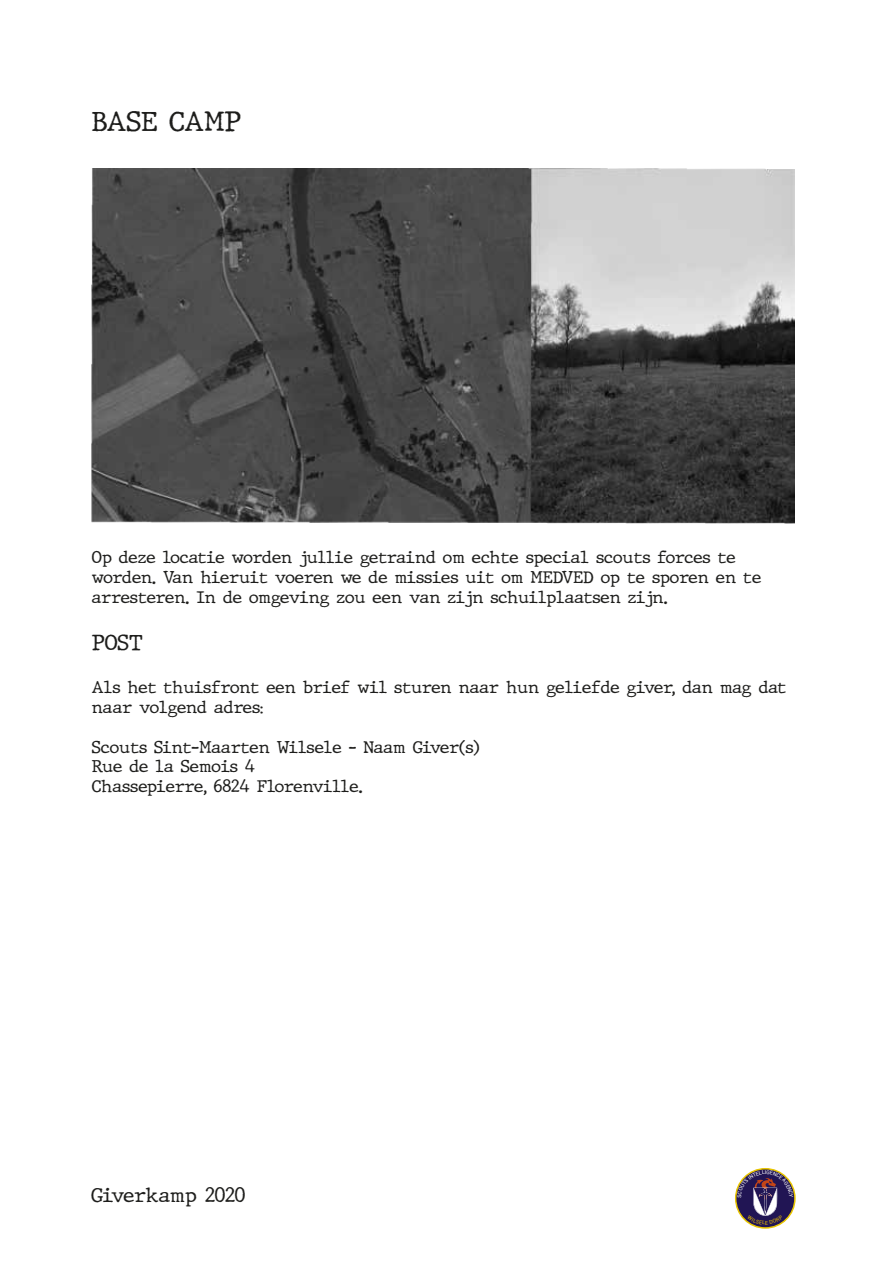
<style>
.page{position:relative;width:893px;height:1263px;background:#fff}
.page>*{position:absolute;margin:0;border:0;box-sizing:border-box;transform-origin:0 0}
.t1{font:27px "JMH Typewriter";color:#1d1d1b}
.t2{font:21px "JMH Typewriter";color:#1d1d1b}
.t3{font:19.5px "JMH Typewriter";letter-spacing:-.015em;color:#1d1d1b}
.t4{font:16.5px/19.8px "JMH Typewriter";color:#1d1d1b}
</style>
<div class="page">
<img style="left:91px;top:169px;width:703px;height:354px">
<div style="left:735px;top:1168px;width:61px;height:61px;border:2px solid #e8c500;border-radius:50%"></div>
<svg style="left:737px;top:1170px;width:56px;height:54px"></svg>
<h1 class="t1" style="left:92px;top:105px;width:151px">BASE CAMP</h1>
<p class="t4" style="left:92px;top:549px;width:671px">Op deze locatie worden jullie getraind om echte special scouts forces te worden. Van hieruit voeren we de missies uit om MEDVED op te sporen en te arresteren. In de omgeving zou een van zijn schuilplaatsen zijn.</p>
<p class="t2" style="left:92px;top:629px;width:52px">POST</p>
<p class="t4" style="left:92px;top:679px;width:696px">Als het thuisfront een brief wil sturen naar hun geliefde giver, dan mag dat naar volgend adres:</p>
<p class="t4" style="left:92px;top:738px;width:389px">Scouts Sint-Maarten Wilsele – Naam Giver(s)<br>Rue de la Semois 4<br>Chassepierre, 6824 Florenville.</p>
<p class="t3" style="left:91px;top:1183px;width:156px">Giverkamp 2020</p>
</div>
